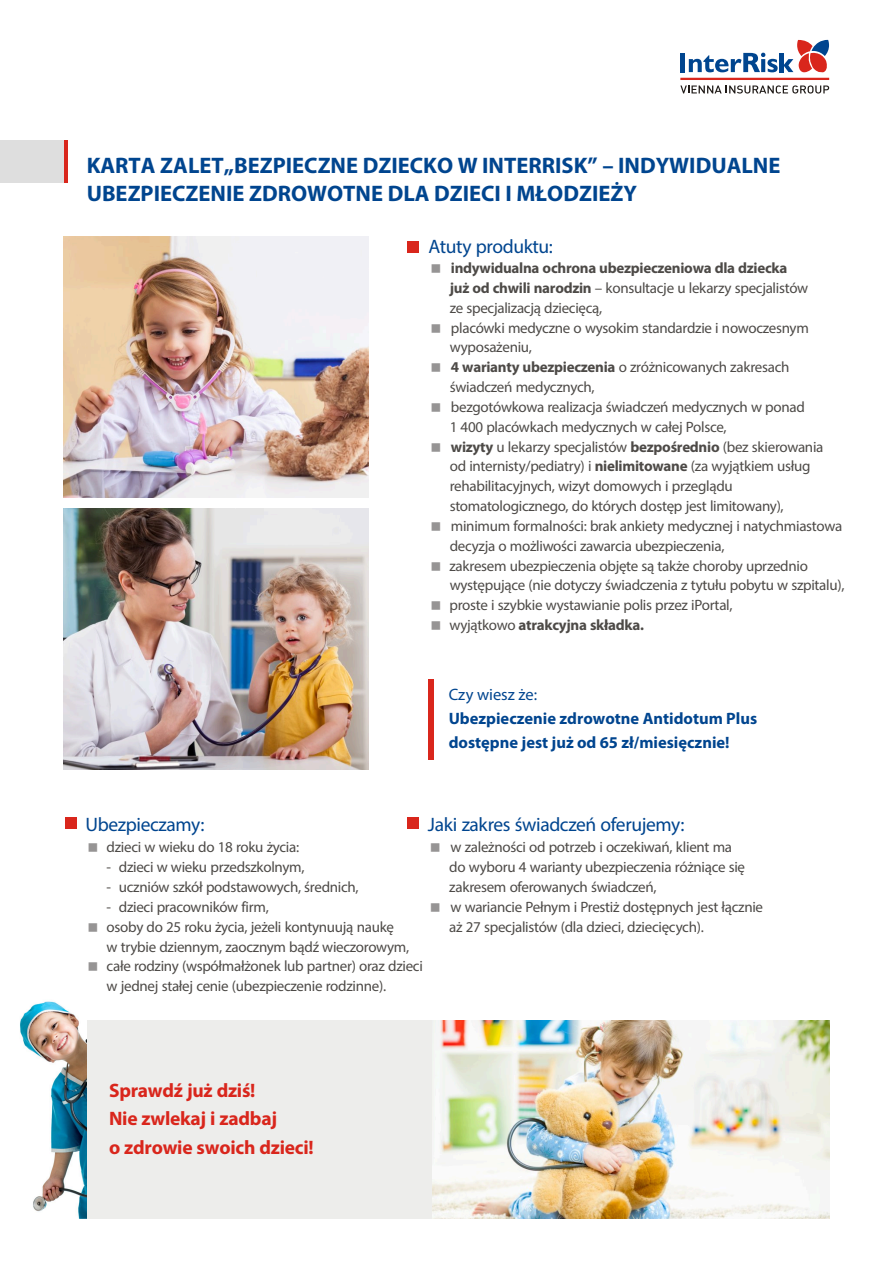
<style>
.page{position:relative;width:893px;height:1263px;background:#fff}
.page>*{position:absolute;margin:0;border:0;box-sizing:border-box;transform-origin:0 0}
.t1{font:700 22.5px/27.6px "Myriad Pro";color:#00458f}
.t2{font:19.5px "Myriad Pro";letter-spacing:-.02em;color:#00458f}
.t3{font:700 19.5px/28.3px "Myriad Pro";letter-spacing:-.01em;color:#d9261c}
.t4{font:700 16.5px/24px "Myriad Pro";color:#00458f}
.t5{font:16.5px "Myriad Pro";color:#00458f}
.t6{font:15px/19.8px "Myriad Pro";letter-spacing:-.02em;color:#4d4a47}
.s1{font-weight:700}
</style>
<div class="page">
<img style="left:20px;top:1001px;width:67px;height:218px">
<img style="left:431px;top:1020px;width:398px;height:199px">
<hr style="left:680px;top:78px;width:149px;height:2px;background:#d9261c">
<svg style="left:680px;top:85px;width:149px;height:9px"></svg>
<div style="left:680px;top:53px;width:5px;height:19px;background:#00458f"></div>
<svg style="left:689px;top:40px;width:140px;height:33px"></svg>
<svg style="left:63px;top:140px;width:4px;height:42px"></svg>
<div style="left:428px;top:679px;width:5px;height:80px;background:#d9261c"></div>
<div style="left:0;top:140px;width:63px;height:42px;background:#dedede"></div>
<div style="left:407px;top:241px;width:12px;height:12px;background:#d9261c"></div>
<div style="left:407px;top:817px;width:12px;height:12px;background:#d9261c"></div>
<div style="left:65px;top:817px;width:12px;height:12px;background:#d9261c"></div>
<div style="left:87px;top:1020px;width:344px;height:199px;background:#ededeb"></div>
<img style="left:63px;top:236px;width:305px;height:261px">
<img style="left:63px;top:509px;width:305px;height:261px">
<h1 class="t1" style="left:87px;top:154px;width:695px">KARTA ZALET„BEZPIECZNE DZIECKO W INTERRISK” – INDYWIDUALNE<br>UBEZPIECZENIE ZDROWOTNE DLA DZIECI I MŁODZIEŻY</h1>
<h2 class="t2" style="left:428px;top:238px;width:126px">Atuty produktu:</h2>
<p class="t6" style="left:449px;top:259px;width:397px"><span class="s1">indywidualna ochrona ubezpieczeniowa dla dziecka<br>już od chwili narodzin</span> – konsultacje u lekarzy specjalistów<br>ze specjalizacją dziecięcą,<br>placówki medyczne o wysokim standardzie i nowoczesnym wyposażeniu,<br><span class="s1">4 warianty ubezpieczenia</span> o zróżnicowanych zakresach świadczeń medycznych,<br>bezgotówkowa realizacja świadczeń medycznych w ponad<br>1 400 placówkach medycznych w całej Polsce,<br><span class="s1">wizyty</span> u lekarzy specjalistów <span class="s1">bezpośrednio</span> (bez skierowania<br>od internisty/pediatry) i <span class="s1">nielimitowane</span> (za wyjątkiem usług rehabilitacyjnych, wizyt domowych i przeglądu stomatologicznego, do których dostęp jest limitowany), minimum formalności: brak ankiety medycznej i natychmiastowa decyzja o możliwości zawarcia ubezpieczenia,<br>zakresem ubezpieczenia objęte są także choroby uprzednio występujące (nie dotyczy świadczenia z tytułu pobytu w szpitalu), proste i szybkie wystawianie polis przez iPortal,<br>wyjątkowo <span class="s1">atrakcyjna składka.</span></p>
<p class="t5" style="left:449px;top:687px;width:90px">Czy wiesz że:</p>
<p class="t4" style="left:449px;top:708px;width:310px">Ubezpieczenie zdrowotne Antidotum Plus dostępne jest już od 65 zł/miesięcznie!</p>
<h2 class="t2" style="left:428px;top:817px;width:258px">Jaki zakres świadczeń oferujemy:</h2>
<p class="t6" style="left:449px;top:839px;width:315px">w zależności od potrzeb i oczekiwań, klient ma<br>do wyboru 4 warianty ubezpieczenia różniące się zakresem oferowanych świadczeń,<br>w wariancie Pełnym i Prestiż dostępnych jest łącznie aż 27 specjalistów (dla dzieci, dziecięcych).</p>
<h2 class="t2" style="left:86px;top:817px;width:120px">Ubezpieczamy:</h2>
<p class="t6" style="left:107px;top:839px;width:194px">dzieci w wieku do 18 roku życia:</p>
<p class="t6" style="left:107px;top:859px;width:199px">- dzieci w wieku przedszkolnym,</p>
<p class="t6" style="left:107px;top:878px;width:254px">- uczniów szkół podstawowych, średnich,</p>
<p class="t6" style="left:107px;top:898px;width:318px">- dzieci pracowników firm,<br>osoby do 25 roku życia, jeżeli kontynuują naukę<br>w trybie dziennym, zaocznym bądź wieczorowym, całe rodziny (współmałżonek lub partner) oraz dzieci w jednej stałej cenie (ubezpieczenie rodzinne).</p>
<h2 class="t3" style="left:109px;top:1078px;width:206px">Sprawdź już dziś!<br>Nie zwlekaj i zadbaj<br>o zdrowie swoich dzieci!</h2>
</div>
